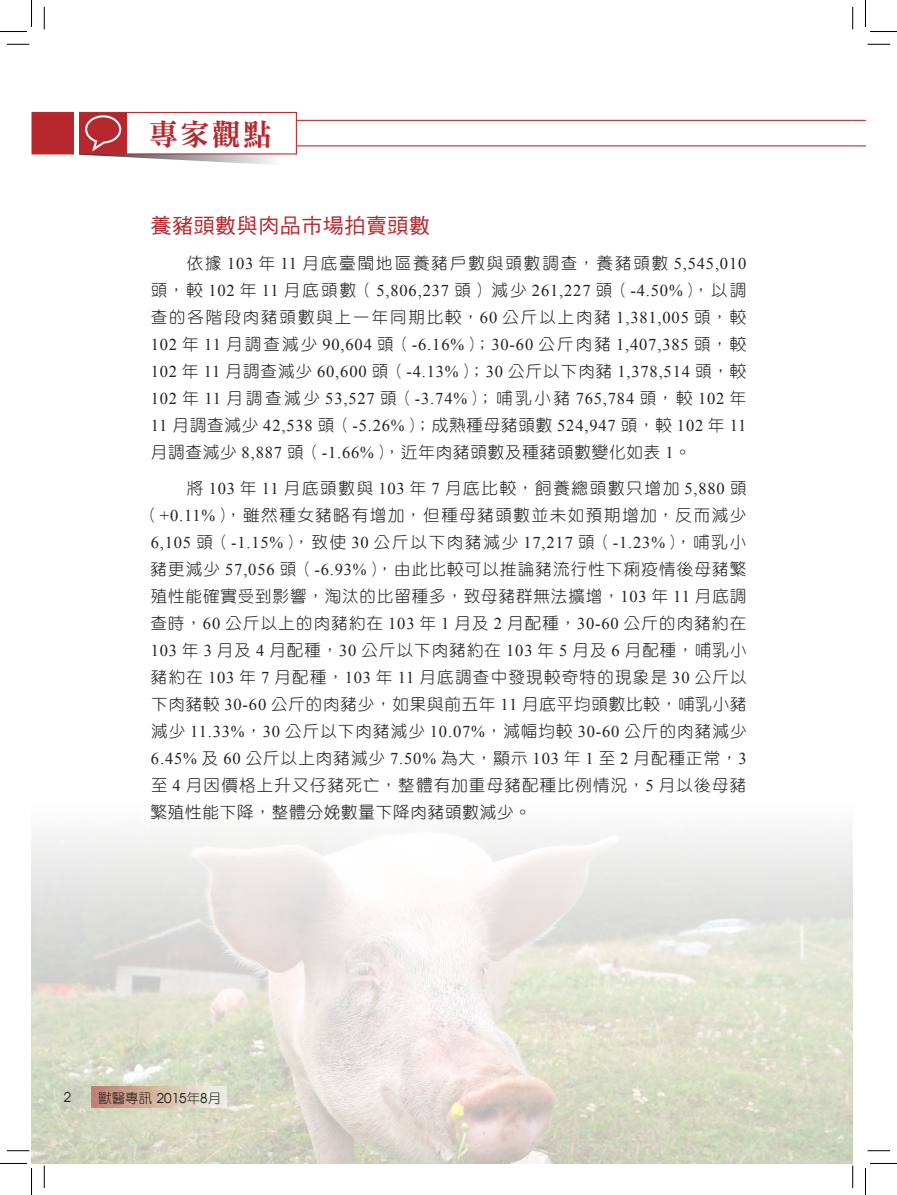
<style>
.page{position:relative;width:897px;height:1195px;background:#fff}
.page>*{position:absolute;margin:0;border:0;box-sizing:border-box;transform-origin:0 0}
.t1{font:30px "DF Ming Std W9";color:#b7282e;scale:.95 1}
.t2{font:21px "DF Hei Std W5";letter-spacing:.025em;color:#b7282e}
.t3{font:16.5px/27px "DF Yuan Std W3";letter-spacing:.095em;color:#231f20;text-align:justify}
.t4{font:16.5px/27px "Times New Roman";letter-spacing:.05em;color:#231f20;text-align:justify}
.t5{font:16.5px/35.5px "DF Yuan Std W3";letter-spacing:.05em;color:#231f20}
.t6{font:16.5px "DF Yuan Std W3";letter-spacing:.115em;color:#231f20}
.t7{font:16.5px "DF Yuan Std W3";letter-spacing:.12em;color:#231f20}
.t8{font:13.5px "DF Yuan Std W3";color:#231f20}
.t9{font:13.5px "Avian";color:#231f20}
.s1{font-family:"Times New Roman"}
.s2{font-family:"DF Yuan Std W3"}
.s3{font-family:"Avian"}
</style>
<div class="page">
<img style="left:32px;top:832px;width:820px;height:331px">
<hr style="left:287px;top:145px;width:565px;height:1px;background:#b7282e">
<svg style="left:852px;top:145px;width:13px;height:1px"></svg>
<hr style="left:287px;top:120px;width:565px;height:1px;background:#b7282e">
<svg style="left:852px;top:120px;width:13px;height:1px"></svg>
<div style="left:32px;top:112px;width:265px;height:42px;border:1px solid #b7282e"></div>
<div style="left:91px;top:1085px;width:135px;height:22px;background:linear-gradient(to right,#c17f6b,#edf5e6)"></div>
<div style="left:32px;top:113px;width:95px;height:40px;background:#b7282e"></div>
<hr style="left:74px;top:110px;width:4px;height:44px;background:#fff">
<svg style="left:78px;top:114px;width:213px;height:50px"></svg>
<svg style="left:7px;top:44px;width:22px;height:1px"></svg>
<svg style="left:867px;top:44px;width:23px;height:1px"></svg>
<svg style="left:7px;top:1150px;width:22px;height:1px"></svg>
<svg style="left:867px;top:1150px;width:23px;height:1px"></svg>
<svg style="left:44px;top:7px;width:1px;height:22px"></svg>
<svg style="left:44px;top:1165px;width:1px;height:22px"></svg>
<svg style="left:852px;top:7px;width:1px;height:22px"></svg>
<svg style="left:852px;top:1165px;width:1px;height:22px"></svg>
<svg style="left:0;top:0;width:32px;height:32px"></svg>
<svg style="left:0;top:1162px;width:32px;height:32px"></svg>
<svg style="left:865px;top:0;width:31px;height:32px"></svg>
<svg style="left:865px;top:1163px;width:31px;height:31px"></svg>
<h1 class="t1" style="left:149px;top:117px;width:130px">專家觀點</h1>
<p class="t2" style="left:151px;top:213px;width:281px">養豬頭數與肉品市場拍賣頭數</p>
<p class="t7" style="left:187px;top:254px;width:561px">依據 <span class="s1">103</span> 年 <span class="s1">11</span> 月底臺閩地區養豬戶數與頭數調查，養豬頭數 <span class="s1">5,545,010</span></p>
<p class="t4" style="left:151px;top:277px;width:597px"><span class="s2">頭，較</span> 102 <span class="s2">年</span> 11 <span class="s2">月底頭數（</span> 5,806,237 <span class="s2">頭）減少</span> 261,227 <span class="s2">頭（</span>-4.50%<span class="s2">），以調</span></p>
<p class="t6" style="left:151px;top:308px;width:597px">查的各階段肉豬頭數與上一年同期比較，<span class="s1">60</span> 公斤以上肉豬 <span class="s1">1,381,005</span> 頭，較</p>
<p class="t4" style="left:151px;top:331px;width:597px">102 <span class="s2">年</span> 11 <span class="s2">月調查減少</span> 90,604 <span class="s2">頭（</span>-6.16%<span class="s2">）；</span>30-60 <span class="s2">公斤肉豬</span> 1,407,385 <span class="s2">頭，較</span>102 <span class="s2">年</span> 11 <span class="s2">月調查減少</span> 60,600 <span class="s2">頭（</span>-4.13%<span class="s2">）；</span>30 <span class="s2">公斤以下肉豬</span> 1,378,514 <span class="s2">頭，較</span>102 <span class="s2">年</span> 11 <span class="s2">月調查減少</span> 53,527 <span class="s2">頭（</span>-3.74%<span class="s2">）；哺乳小豬</span> 765,784 <span class="s2">頭，較</span> 102 <span class="s2">年</span>11 <span class="s2">月調查減少</span> 42,538 <span class="s2">頭（</span>-5.26%<span class="s2">）；成熟種母豬頭數</span> 524,947 <span class="s2">頭，較</span> 102 <span class="s2">年</span> 11</p>
<p class="t5" style="left:187px;top:434px;width:561px;text-indent:-36px">月調查減少 <span class="s1">8,887</span> 頭（<span class="s1">-1.66%</span>），近年肉豬頭數及種豬頭數變化如表 <span class="s1">1</span>。<br>將 <span class="s1">103</span> 年 <span class="s1">11</span> 月底頭數與 <span class="s1">103</span> 年 <span class="s1">7</span> 月底比較，飼養總頭數只增加 <span class="s1">5,880</span> 頭</p>
<p class="t3" style="left:142px;top:501px;width:605px">（<span class="s1">+0.11%</span>），雖然種女豬略有增加，但種母豬頭數並未如預期增加，反而減少</p>
<p class="t4" style="left:151px;top:528px;width:597px">6,105 <span class="s2">頭（</span>-1.15%<span class="s2">），致使</span> 30 <span class="s2">公斤以下肉豬減少</span> 17,217 <span class="s2">頭（</span>-1.23%<span class="s2">），哺乳小</span></p>
<p class="t3" style="left:150px;top:555px;width:597px">豬更減少 <span class="s1">57,056</span> 頭（<span class="s1">-6.93%</span>），由此比較可以推論豬流行性下痢疫情後母豬繁殖性能確實受到影響，淘汰的比留種多，致母豬群無法擴增，<span class="s1">103</span> 年 <span class="s1">11</span> 月底調查時，<span class="s1">60</span> 公斤以上的肉豬約在 <span class="s1">103</span> 年 <span class="s1">1</span> 月及 <span class="s1">2</span> 月配種，<span class="s1">30-60</span> 公斤的肉豬約在<span class="s1">103</span> 年 <span class="s1">3</span> 月及 <span class="s1">4</span> 月配種，<span class="s1">30</span> 公斤以下肉豬約在 <span class="s1">103</span> 年 <span class="s1">5</span> 月及 <span class="s1">6</span> 月配種，哺乳小豬約在 <span class="s1">103</span> 年 <span class="s1">7</span> 月配種，<span class="s1">103</span> 年 <span class="s1">11</span> 月底調查中發現較奇特的現象是 <span class="s1">30</span> 公斤以下肉豬較 <span class="s1">30-60</span> 公斤的肉豬少，如果與前五年 <span class="s1">11</span> 月底平均頭數比較，哺乳小豬減少 <span class="s1">11.33%</span>，<span class="s1">30</span> 公斤以下肉豬減少 <span class="s1">10.07%</span>，減幅均較 <span class="s1">30-60</span> 公斤的肉豬減少<span class="s1">6.45%</span> 及 <span class="s1">60</span> 公斤以上肉豬減少 <span class="s1">7.50%</span> 為大，顯示 <span class="s1">103</span> 年 <span class="s1">1</span> 至 <span class="s1">2</span> 月配種正常，<span class="s1">3</span>至 <span class="s1">4</span> 月因價格上升又仔豬死亡，整體有加重母豬配種比例情況，<span class="s1">5</span> 月以後母豬繁殖性能下降，整體分娩數量下降肉豬頭數減少。</p>
<p class="t9" style="left:64px;top:1088px;width:9px">2</p>
<p class="t8" style="left:98px;top:1089px;width:124px">獸醫專訊 <span class="s3">2015</span>年<span class="s3">8</span>月</p>
</div>
